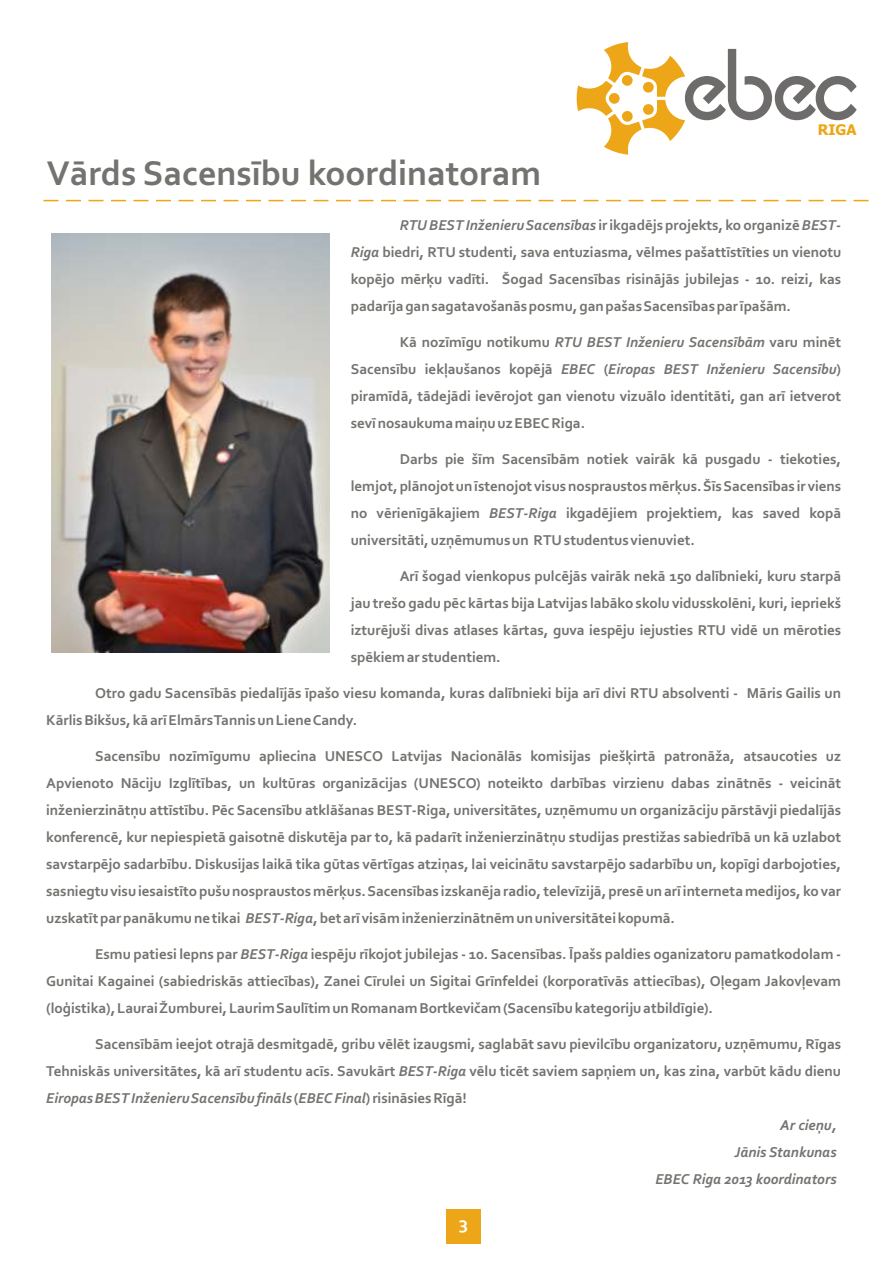
<style>
.page{position:relative;width:893px;height:1263px;background:#fff}
.page>*{position:absolute;margin:0;border:0;box-sizing:border-box;transform-origin:0 0}
.t1{font:700 36px "Corbel";color:#737370}
.t2{font:700 18px "Corbel";color:#fff;scale:1.07 1}
.t3{font:700 15px/27px "Corbel";color:#737370;text-align:justify}
.t4{font:italic 700 15px/27px "Corbel";color:#737370;text-align:right}
.t5{font:700 14.7px "Tahoma";color:#eda617}
.s1{font-style:italic}
</style>
<div class="page">
<div style="left:446px;top:1209px;width:34px;height:34px;background:#eda617"></div>
<svg style="left:43px;top:199px;width:826px;height:3px"></svg>
<svg style="left:576px;top:42px;width:281px;height:113px"></svg>
<img style="left:52px;top:234px;width:278px;height:419px">
<p class="t5" style="left:818px;top:123px;width:40px">RIGA</p>
<h1 class="t1" style="left:47px;top:158px;width:496px">Vārds Sacensību koordinatoram</h1>
<p class="t3" style="left:351px;top:213px;width:492px;text-indent:49px"><span class="s1">RTU BEST Inženieru Sacensības</span> ir ikgadējs projekts, ko organizē <span class="s1">BEST‐ Riga</span> biedri, RTU studenti, sava entuziasma, vēlmes pašattīstīties un vienotu kopējo mērķu vadīti. Šogad Sacensības risinājās jubilejas ‐ 10. reizi, kas padarīja gan sagatavošanās posmu, gan pašas Sacensības par īpašām.</p>
<p class="t3" style="left:351px;top:330px;width:492px;text-indent:49px">Kā nozīmīgu notikumu <span class="s1">RTU BEST Inženieru Sacensībām</span> varu minēt Sacensību iekļaušanos kopējā <span class="s1">EBEC</span> (<span class="s1">Eiropas BEST Inženieru Sacensību</span>) piramīdā, tādejādi ievērojot gan vienotu vizuālo identitāti, gan arī ietverot sevī nosaukuma maiņu uz EBEC Riga.</p>
<p class="t3" style="left:351px;top:447px;width:492px;text-indent:49px">Darbs pie šīm Sacensībām notiek vairāk kā pusgadu ‐ tiekoties, lemjot, plānojot un īstenojot visus nospraustos mērķus. Šīs Sacensības ir viens no vērienīgākajiem <span class="s1">BEST‐Riga</span> ikgadējiem projektiem, kas saved kopā universitāti, uzņēmumus un RTU studentus vienuviet.</p>
<p class="t3" style="left:351px;top:564px;width:492px;text-indent:49px">Arī šogad vienkopus pulcējās vairāk nekā 150 dalībnieki, kuru starpā jau trešo gadu pēc kārtas bija Latvijas labāko skolu vidusskolēni, kuri, iepriekš izturējuši divas atlases kārtas, guva iespēju iejusties RTU vidē un mēroties spēkiem ar studentiem.</p>
<p class="t3" style="left:46px;top:681px;width:796px;text-indent:49px">Otro gadu Sacensībās piedalījās īpašo viesu komanda, kuras dalībnieki bija arī divi RTU absolventi ‐ Māris Gailis un<br>Kārlis Bikšus, kā arī Elmārs Tannis un Liene Candy.</p>
<p class="t3" style="left:46px;top:744px;width:796px;text-indent:49px">Sacensību nozīmīgumu apliecina UNESCO Latvijas Nacionālās komisijas piešķirtā patronāža, atsaucoties uz Apvienoto Nāciju Izglītības, un kultūras organizācijas (UNESCO) noteikto darbības virzienu dabas zinātnēs ‐ veicināt inženierzinātņu attīstību. Pēc Sacensību atklāšanas BEST‐Riga, universitātes, uzņēmumu un organizāciju pārstāvji piedalījās konferencē, kur nepiespietā gaisotnē diskutēja par to, kā padarīt inženierzinātņu studijas prestižas sabiedrībā un kā uzlabot savstarpējo sadarbību. Diskusijas laikā tika gūtas vērtīgas atziņas, lai veicinātu savstarpējo sadarbību un, kopīgi darbojoties, sasniegtu visu iesaistīto pušu nospraustos mērķus. Sacensības izskanēja radio, televīzijā, presē un arī interneta medijos, ko var uzskatīt par panākumu ne tikai <span class="s1">BEST‐Riga</span>, bet arī visām inženierzinātnēm un universitātei kopumā.</p>
<p class="t3" style="left:46px;top:942px;width:796px;text-indent:49px">Esmu patiesi lepns par <span class="s1">BEST‐Riga</span> iespēju rīkojot jubilejas ‐ 10. Sacensības. Īpašs paldies oganizatoru pamatkodolam ‐ Gunitai Kagainei (sabiedriskās attiecības), Zanei Cīrulei un Sigitai Grīnfeldei (korporatīvās attiecības), Oļegam Jakovļevam (loģistika), Laurai Žumburei, Laurim Saulītim un Romanam Bortkevičam (Sacensību kategoriju atbildīgie).</p>
<p class="t3" style="left:46px;top:1032px;width:796px;text-indent:49px">Sacensībām ieejot otrajā desmitgadē, gribu vēlēt izaugsmi, saglabāt savu pievilcību organizatoru, uzņēmumu, Rīgas Tehniskās universitātes, kā arī studentu acīs. Savukārt <span class="s1">BEST‐Riga</span> vēlu ticēt saviem sapņiem un, kas zina, varbūt kādu dienu <span class="s1">Eiropas BEST Inženieru Sacensību fināls</span> (<span class="s1">EBEC Final</span>) risināsies Rīgā!</p>
<p class="t2" style="left:459px;top:1215px;width:10px">3</p>
<p class="t4" style="left:655px;top:1112px;width:183px">Ar cieņu,<br>Jānis Stankunas<br>EBEC Riga 2013 koordinators</p>
</div>
